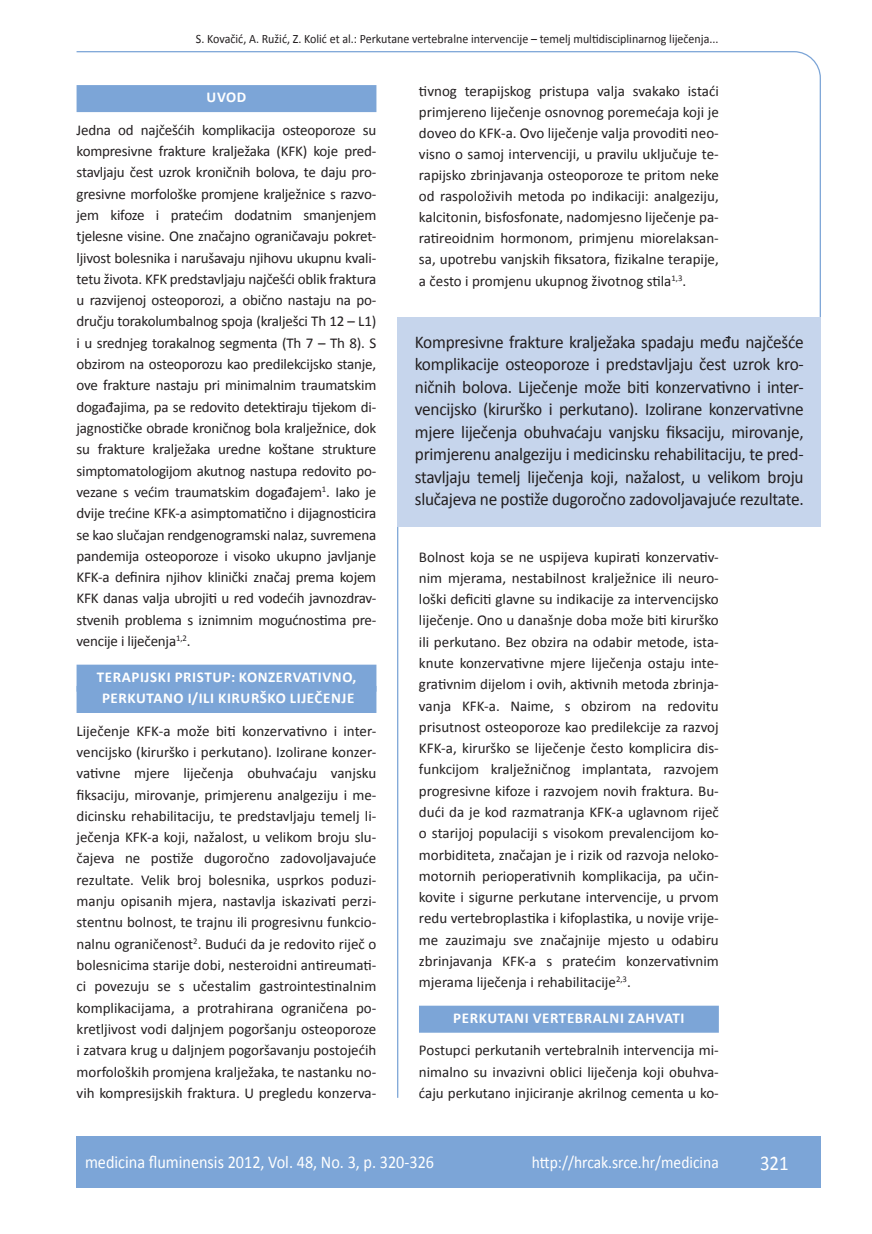
<style>
.page{position:relative;width:872px;height:1234px;background:#fff}
.page>*{position:absolute;margin:0;border:0;box-sizing:border-box;transform-origin:0 0}
.t1{font:21px "Calibri";color:#fff;scale:.9 1}
.anterfile{font:18px/22.5px "Calibri";letter-spacing:-.015em;color:#231f20;text-align:justify;scale:.96 1}
.t2{font:18px "Calibri";color:#fff;scale:.9 1}
.t3{font:17.25px "Calibri";color:#fff;scale:.9 1}
.osnovni_tekst{font:15px/21.3px "Calibri";color:#231f20;text-align:justify}
.naslov_ruler{font:700 15px "Calibri";letter-spacing:.04em;color:#fff}
.glava{font:12.75px "Calibri";color:#231f20;scale:.94 1}
</style>
<div class="page">
<svg style="left:76px;top:51px;width:745px;height:274px"></svg>
<hr style="left:397px;top:325px;width:1px;height:772px;background:#7ca5d7">
<div style="left:77px;top:1135px;width:744px;height:51px;background:#7ca5d7"></div>
<div style="left:77px;top:85px;width:299px;height:27px;background:#7ca5d7"></div>
<div style="left:77px;top:664px;width:299px;height:27px;background:#7ca5d7"></div>
<div style="left:77px;top:685px;width:299px;height:27px;background:#7ca5d7"></div>
<div style="left:398px;top:317px;width:423px;height:209px;background:#c6d5ec"></div>
<div style="left:419px;top:1005px;width:300px;height:27px;background:#7ca5d7"></div>
<p class="glava" style="left:196px;top:30px;width:557px">S. Kovačić, A. Ružić, Z. Kolić et al.: Perkutane vertebralne intervencije – temelj multidisciplinarnog liječenja...</p>
<p class="naslov_ruler" style="left:207px;top:88px;width:41px">UVOD</p>
<p class="osnovni_tekst" style="left:77px;top:118px;width:301px">Jedna od najčešćih komplikacija osteoporoze su kompresivne frakture kralježaka (KFK) koje pred&shy;stavljaju čest uzrok kroničnih bolova, te daju pro&shy;gresivne morfološke promjene kralježnice s razvo&shy;jem kifoze i pratećim dodatnim smanjenjem tjelesne visine. One značajno ograničavaju pokret&shy;ljivost bolesnika i narušavaju njihovu ukupnu kvali&shy;tetu života. KFK predstavljaju najčešći oblik fraktura u razvijenoj osteoporozi, a obično nastaju na po&shy;dručju torakolumbalnog spoja (kralješci Th 12 – L1) i u srednjeg torakalnog segmenta (Th 7 – Th 8). S obzirom na osteoporozu kao predilekcijsko stanje, ove frakture nastaju pri minimalnim traumatskim događajima, pa se redovito detektiraju tijekom di&shy;jagnostičke obrade kroničnog bola kralježnice, dok su frakture kralježaka uredne koštane strukture simptomatologijom akutnog nastupa redovito po&shy;vezane s većim traumatskim događajem<sup>1</sup>. Iako je dvije trećine KFK-a asimptomatično i dijagnosticira se kao slučajan rendgenogramski nalaz, suvremena pandemija osteoporoze i visoko ukupno javljanje KFK-a definira njihov klinički značaj prema kojem KFK danas valja ubrojiti u red vodećih javnozdrav&shy;stvenih problema s iznimnim mogućnostima pre&shy;vencije i liječenja<sup>1,2</sup>.</p>
<p class="naslov_ruler" style="left:97px;top:667px;width:261px">TERAPIJSKI PRISTUP: KONZERVATIVNO,</p>
<p class="naslov_ruler" style="left:102px;top:688px;width:254px">PERKUTANO I/ILI KIRURŠKO LIJEČENJE</p>
<p class="osnovni_tekst" style="left:77px;top:719px;width:301px">Liječenje KFK-a može biti konzervativno i inter&shy;vencijsko (kirurško i perkutano). Izolirane konzer&shy;vativne mjere liječenja obuhvaćaju vanjsku fiksaciju, mirovanje, primjerenu analgeziju i me&shy;dicinsku rehabilitaciju, te predstavljaju temelj li&shy;ječenja KFK-a koji, nažalost, u velikom broju slu&shy;čajeva ne postiže dugoročno zadovoljavajuće rezultate. Velik broj bolesnika, usprkos poduzi&shy;manju opisanih mjera, nastavlja iskazivati perzi&shy;stentnu bolnost, te trajnu ili progresivnu funkcio&shy;nalnu ograničenost<sup>2</sup>. Budući da je redovito riječ o bolesnicima starije dobi, nesteroidni antireumati&shy;ci povezuju se s učestalim gastrointestinalnim komplikacijama, a protrahirana ograničena po&shy;kretljivost vodi daljnjem pogoršanju osteoporoze i zatvara krug u daljnjem pogoršavanju postojećih morfoloških promjena kralježaka, te nastanku no&shy;vih kompresijskih fraktura. U pregledu konzerva-</p>
<p class="osnovni_tekst" style="left:419px;top:80px;width:301px">tivnog terapijskog pristupa valja svakako istaći primjereno liječenje osnovnog poremećaja koji je doveo do KFK-a. Ovo liječenje valja provoditi neo&shy;visno o samoj intervenciji, u pravilu uključuje te&shy;rapijsko zbrinjavanja osteoporoze te pritom neke od raspoloživih metoda po indikaciji: analgeziju, kalcitonin, bisfosfonate, nadomjesno liječenje pa&shy;ratireoidnim hormonom, primjenu miorelaksan&shy;sa, upotrebu vanjskih fiksatora, fizikalne terapije, a često i promjenu ukupnog životnog stila<sup>1,3</sup>.</p>
<p class="anterfile" style="left:415px;top:330px;width:407px">Kompresivne frakture kralježaka spadaju među najčešće komplikacije osteoporoze i predstavljaju čest uzrok kro&shy;ničnih bolova. Liječenje može biti konzervativno i inter&shy;vencijsko (kirurško i perkutano). Izolirane konzervativne mjere liječenja obuhvaćaju vanjsku fiksaciju, mirovanje, primjerenu analgeziju i medicinsku rehabilitaciju, te pred&shy;stavljaju temelj liječenja koji, nažalost, u velikom broju slučajeva ne postiže dugoročno zadovoljavajuće rezultate.</p>
<p class="osnovni_tekst" style="left:419px;top:545px;width:301px">Bolnost koja se ne uspijeva kupirati konzervativ&shy;nim mjerama, nestabilnost kralježnice ili neuro&shy;loški deficiti glavne su indikacije za intervencijsko liječenje. Ono u današnje doba može biti kirurško ili perkutano. Bez obzira na odabir metode, ista&shy;knute konzervativne mjere liječenja ostaju inte&shy;grativnim dijelom i ovih, aktivnih metoda zbrinja&shy;vanja KFK-a. Naime, s obzirom na redovitu prisutnost osteoporoze kao predilekcije za razvoj KFK-a, kirurško se liječenje često komplicira dis&shy;funkcijom kralježničnog implantata, razvojem progresivne kifoze i razvojem novih fraktura. Bu&shy;dući da je kod razmatranja KFK-a uglavnom riječ o starijoj populaciji s visokom prevalencijom ko&shy;morbiditeta, značajan je i rizik od razvoja neloko&shy;motornih perioperativnih komplikacija, pa učin&shy;kovite i sigurne perkutane intervencije, u prvom redu vertebroplastika i kifoplastika, u novije vrije&shy;me zauzimaju sve značajnije mjesto u odabiru zbrinjavanja KFK-a s pratećim konzervativnim mjerama liječenja i rehabilitacije<sup>2,3</sup>.</p>
<p class="naslov_ruler" style="left:453px;top:1008px;width:233px">PERKUTANI VERTEBRALNI ZAHVATI</p>
<p class="osnovni_tekst" style="left:419px;top:1038px;width:301px">Postupci perkutanih vertebralnih intervencija mi&shy;nimalno su invazivni oblici liječenja koji obuhva&shy;ćaju perkutano injiciranje akrilnog cementa u ko-</p>
<p class="t2" style="left:85px;top:1150px;width:389px">medicina fluminensis 2012, Vol. 48, No. 3, p. 320-326</p>
<p class="t3" style="left:532px;top:1151px;width:209px">http://hrcak.srce.hr/medicina</p>
<p class="t1" style="left:760px;top:1149px;width:33px">321</p>
</div>
